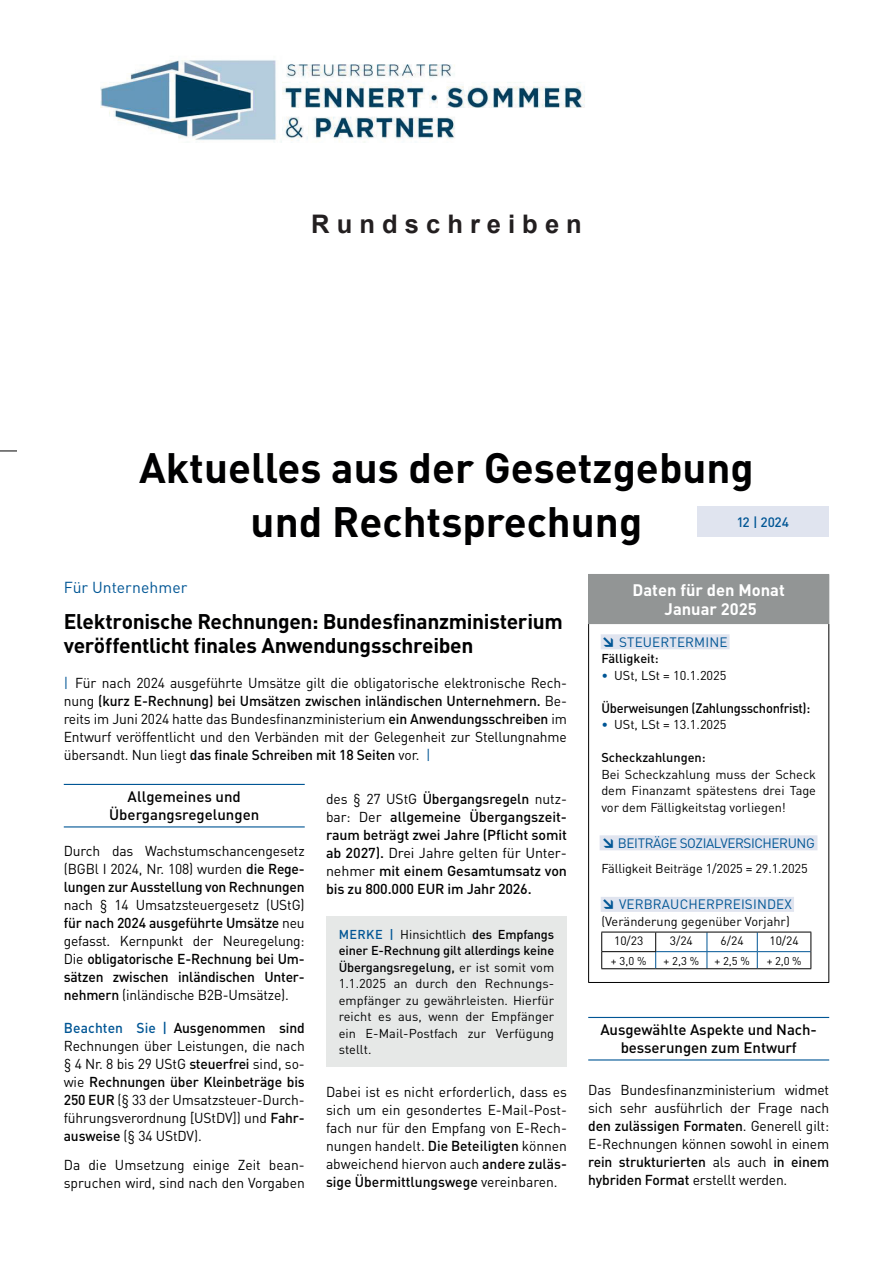
<style>
.page{position:relative;width:893px;height:1263px;background:#fff}
.page>*{position:absolute;margin:0;border:0;box-sizing:border-box;transform-origin:0 0}
.t1{font:700 42px/54px "DIN Pro";color:#000001;text-align:center}
.t2{font:700 25.5px "Arial";color:#231f20}
.t3{font:700 21px/24px "DIN Pro";letter-spacing:-.015em;color:#000001}
.t4{font:700 16.5px/19.5px "DIN Pro";color:#fff;text-align:center}
.t5{font:15.75px "DIN Pro";color:#015695}
.t6{font:500 15px/18px "DIN Pro";letter-spacing:-.005em;color:#000001;text-align:center}
.t7{font:14.25px/18px "DIN Pro";letter-spacing:-.01em;color:#000001;text-align:justify}
.t8{font:500 14.25px/18px "DIN Pro";letter-spacing:-.015em;color:#000001;text-align:justify}
.t9{font:13.5px "DIN Pro";letter-spacing:.01em;color:#015695}
.t10{font:500 13.5px "DIN Pro";letter-spacing:-.015em;color:#000001;scale:.95 1}
.t11{font:13.5px "DIN Pro";letter-spacing:-.03em;color:#015695}
.t12{font:500 13.5px "DIN Pro";color:#015695}
.t13{font:12.75px/16.5px "DIN Pro";color:#000001;text-align:justify}
.t14{font:500 12.75px "DIN Pro";color:#000001}
.t15{font:12px "DIN Pro";color:#000001}
.t16{font:11.25px "DIN Pro";color:#000001}
.s1{color:#015695}
.s2{font-weight:500}
.s3{font-weight:400}
.s4{font-weight:500;color:#015695}
.s5{font-weight:900}
</style>
<div class="page">
<svg style="left:0;top:451px;width:17px;height:1px"></svg>
<div style="left:697px;top:506px;width:132px;height:31px;background:#e0e4ef"></div>
<div style="left:589px;top:574px;width:240px;height:50px;background:#929595"></div>
<hr style="left:588px;top:624px;width:1px;height:358px;background:#000001">
<hr style="left:828px;top:624px;width:1px;height:358px;background:#000001">
<hr style="left:588px;top:982px;width:241px;height:1px;background:#000001">
<hr style="left:588px;top:574px;width:241px;height:1px;background:#929595">
<hr style="left:588px;top:575px;width:1px;height:48px;background:#929595">
<hr style="left:588px;top:623px;width:241px;height:1px;background:#929595">
<div style="left:601px;top:634px;width:129px;height:15px;background:#e0e4ef"></div>
<div style="left:600px;top:835px;width:217px;height:15px;background:#e0e4ef"></div>
<div style="left:601px;top:897px;width:193px;height:15px;background:#e0e4ef"></div>
<svg style="left:601px;top:932px;width:210px;height:37px"></svg>
<hr style="left:601px;top:951px;width:55px;height:1px;background:#000001">
<hr style="left:64px;top:784px;width:241px;height:1px;background:#015695">
<hr style="left:64px;top:826px;width:241px;height:1px;background:#015695">
<div style="left:326px;top:916px;width:241px;height:151px;background:#e6e8e7"></div>
<hr style="left:588px;top:1017px;width:241px;height:1px;background:#015695">
<hr style="left:588px;top:1059px;width:241px;height:1px;background:#015695">
<img style="left:100px;top:60px;width:485px;height:83px">
<h2 class="t2" style="left:311px;top:207px;width:272px">R u n d s c h r e i b e n</h2>
<h1 class="t1" style="left:139px;top:439px;width:616px">Aktuelles aus der Gesetzgebung und Rechtsprechung</h1>
<p class="t12" style="left:737px;top:513px;width:53px">12 | 2024</p>
<p class="t5" style="left:64px;top:577px;width:125px">Für Unternehmer</p>
<h3 class="t3" style="left:64px;top:609px;width:500px">Elektronische Rechnungen: Bundesfinanzministerium veröffentlicht finales Anwendungsschreiben</h3>
<p class="t7" style="left:64px;top:673px;width:505px"><span class="s1">|</span> Für nach 2024 ausgeführte Umsätze gilt die obligatorische elektronische Rech&shy;nung <span class="s2">(kurz E-Rechnung) bei Umsätzen zwischen inländischen Unternehmern.</span> Be&shy;reits im Juni 2024 hatte das Bundesfinanzministerium <span class="s2">ein Anwendungsschreiben</span> im Entwurf veröffentlicht und den Verbänden mit der Gelegenheit zur Stellungnahme übersandt. Nun liegt <span class="s2">das finale Schreiben mit 18 Seiten</span> vor. <span class="s1">|</span></p>
<p class="t6" style="left:109px;top:787px;width:152px">Allgemeines und<br>Übergangsregelungen</p>
<p class="t7" style="left:64px;top:841px;width:242px">Durch das Wachstumschancengesetz (BGBl I 2024, Nr. 108) wurden <span class="s2">die Rege&shy;lungen zur Ausstellung von Rechnungen</span></p>
<p class="t8" style="left:64px;top:895px;width:242px"><span class="s3">nach § 14 Umsatzsteuergesetz (UStG) </span>für nach 2024 ausgeführte Umsätze <span class="s3">neu gefasst. Kernpunkt der Neuregelung:<br>Die</span> obligatorische E-Rechnung bei Um&shy;sätzen zwischen inländischen Unter&shy;nehmern <span class="s3">(inländische B2B-Umsätze).</span></p>
<p class="t7" style="left:64px;top:1018px;width:242px"><span class="s4">Beachten Sie |</span> <span class="s2">Ausgenommen sind </span>Rechnungen über Leistungen, die nach § 4 Nr. 8 bis 29 UStG <span class="s2">steuerfrei</span> sind, so&shy;wie <span class="s2">Rechnungen über Kleinbeträge bis 250 EUR</span> (§ 33 der Umsatzsteuer-Durch&shy;führungsverordnung [UStDV]) und <span class="s2">Fahr&shy;ausweise</span> (§ 34 UStDV).</p>
<p class="t7" style="left:64px;top:1155px;width:242px">Da die Umsetzung einige Zeit bean&shy;spruchen wird, sind nach den Vorgaben</p>
<p class="t8" style="left:326px;top:790px;width:242px"><span class="s3">des § 27 UStG</span> Übergangsregeln <span class="s3">nutz&shy;bar: Der</span> allgemeine Übergangszeit&shy;raum beträgt zwei Jahre (Pflicht somit ab 2027). <span class="s3">Drei Jahre gelten für Unter&shy;nehmer</span> mit einem Gesamtumsatz von bis zu 800.000 EUR im Jahr 2026.</p>
<p class="t13" style="left:339px;top:925px;width:217px"><span class="s4">MERKE |</span> Hinsichtlich <span class="s2">des Empfangs einer E-Rechnung gilt allerdings keine Übergangsregelung,</span> er ist somit vom 1.1.2025 an durch den Rechnungs&shy;empfänger zu gewährleisten. Hierfür reicht es aus, wenn der Empfänger ein E-Mail-Postfach zur Verfügung stellt.</p>
<p class="t7" style="left:326px;top:1083px;width:242px">Dabei ist es nicht erforderlich, dass es sich um ein gesondertes E-Mail-Post&shy;fach nur für den Empfang von E-Rech&shy;nungen handelt. <span class="s2">Die Beteiligten</span> können abweichend hiervon auch <span class="s2">andere zuläs&shy;sige Übermittlungswege</span> vereinbaren.</p>
<p class="t4" style="left:633px;top:579px;width:154px">Daten für den Monat<br>Januar 2025</p>
<p class="t9" style="left:601px;top:633px;width:128px"><span class="s5">↘</span> STEUERTERMINE</p>
<p class="t14" style="left:601px;top:650px;width:59px">Fälligkeit:</p>
<p class="t13" style="left:601px;top:666px;width:127px"><span class="s1">•</span> USt, LSt = 10.1.2025</p>
<p class="t10" style="left:601px;top:699px;width:221px">Überweisungen (Zahlungsschonfrist):</p>
<p class="t13" style="left:601px;top:716px;width:127px"><span class="s1">•</span> USt, LSt = 13.1.2025</p>
<p class="t14" style="left:601px;top:749px;width:106px">Scheckzahlungen:</p>
<p class="t13" style="left:601px;top:765px;width:216px">Bei Scheckzahlung muss der Scheck dem Finanzamt spätestens drei Tage vor dem Fälligkeitstag vorliegen!</p>
<p class="t11" style="left:601px;top:834px;width:215px"><span class="s5">↘</span> BEITRÄGE SOZIALVERSICHERUNG</p>
<p class="t13" style="left:601px;top:860px;width:208px">Fälligkeit Beiträge 1/2025 = 29.1.2025</p>
<p class="t9" style="left:601px;top:895px;width:192px"><span class="s5">↘</span> VERBRAUCHERPREISINDEX</p>
<p class="t13" style="left:601px;top:912px;width:190px">(Veränderung gegenüber Vorjahr)</p>
<p class="t15" style="left:614px;top:933px;width:31px">10/23</p>
<p class="t15" style="left:670px;top:933px;width:25px">3/24</p>
<p class="t15" style="left:721px;top:933px;width:25px">6/24</p>
<p class="t15" style="left:769px;top:933px;width:31px">10/24</p>
<p class="t16" style="left:611px;top:953px;width:37px">+ 3,0 %</p>
<p class="t16" style="left:663px;top:953px;width:37px">+ 2,3 %</p>
<p class="t16" style="left:714px;top:953px;width:37px">+ 2,5 %</p>
<p class="t16" style="left:767px;top:953px;width:36px">+ 2,0 %</p>
<p class="t6" style="left:600px;top:1020px;width:218px">Ausgewählte Aspekte und Nach&shy;besserungen zum Entwurf</p>
<p class="t7" style="left:588px;top:1080px;width:242px">Das Bundesfinanzministerium widmet sich sehr ausführlich der Frage nach <span class="s2">den zulässigen Formaten</span>. Generell gilt:<br>E-Rechnungen können sowohl in einem <span class="s2">rein strukturierten</span> als auch <span class="s2">in einem hybriden Format</span> erstellt werden.</p>
</div>
